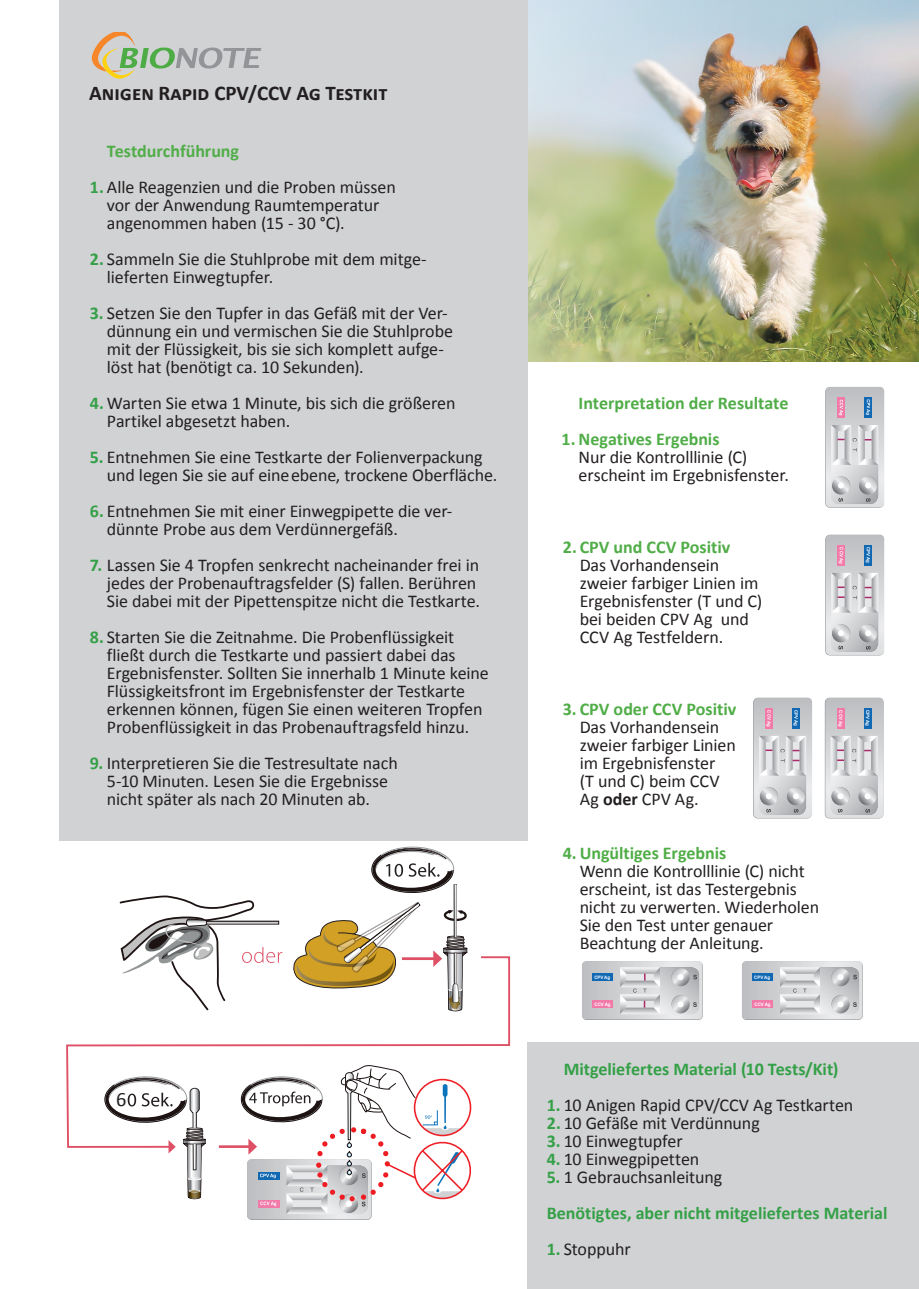
<style>
.page{position:relative;width:919px;height:1289px;background:#fff}
.page>*{position:absolute;margin:0;border:0;box-sizing:border-box;transform-origin:0 0}
.t1{font:700 21px "Calibri";color:#231f20}
.t2{font:20.4px "Calibri";color:#231f20}
.t3{font:18px/18px "Calibri";letter-spacing:-.005em;color:#231f20}
.t4{font:700 18px "Calibri";color:#50ad47}
.t5{font:700 18px/36px "Calibri";color:#34a047}
.t6{font:700 4.65px "Arial";color:#fff;scale:.95 1}
.s1{font-weight:700;color:#34a047}
.s2{font-weight:700}
.s3{font-weight:400;color:#231f20}
</style>
<div class="page">
<img style="left:527px;top:0;width:391px;height:361px">
<div style="left:527px;top:1042px;width:391px;height:246px;background:#d1d2d4"></div>
<div style="left:60px;top:0;width:467px;height:840px;background:#d1d2d4"></div>
<svg style="left:92px;top:33px;width:169px;height:46px"></svg>
<svg style="left:66px;top:956px;width:445px;height:192px"></svg>
<svg style="left:117px;top:895px;width:165px;height:115px"></svg>
<svg style="left:105px;top:1076px;width:101px;height:123px"></svg>
<hr style="left:219px;top:1145px;width:32px;height:2px;background:#dd5065">
<svg style="left:241px;top:1064px;width:234px;height:155px"></svg>
<svg style="left:825px;top:387px;width:59px;height:120px;background:#cbcbd0"></svg>
<svg style="left:825px;top:534px;width:59px;height:121px;background:#cacacf"></svg>
<svg style="left:582px;top:961px;width:120px;height:58px;background:#cacacf"></svg>
<svg style="left:742px;top:961px;width:120px;height:58px;background:#cbcbd0"></svg>
<svg style="left:825px;top:697px;width:58px;height:121px;background:#cacacf"></svg>
<svg style="left:753px;top:697px;width:59px;height:121px;background:#cacacf"></svg>
<svg style="left:289px;top:846px;width:178px;height:165px"></svg>
<p class="t1" style="left:89px;top:79px;width:300px">Anigen Rapid CPV/CCV Ag Testkit</p>
<p class="t4" style="left:107px;top:139px;width:134px">Testdurchführung</p>
<p class="t3" style="left:107px;top:178px;width:290px;text-indent:-17px"><span class="s1">1.</span> Alle Reagenzien und die Proben müssen vor der Anwendung Raumtemperatur angenommen haben (15 - 30 °C).</p>
<p class="t3" style="left:107px;top:250px;width:321px;text-indent:-17px"><span class="s1">2.</span> Sammeln Sie die Stuhlprobe mit dem mitge&shy;lieferten Einwegtupfer.</p>
<p class="t3" style="left:107px;top:304px;width:348px;text-indent:-17px"><span class="s1">3.</span> Setzen Sie den Tupfer in das Gefäß mit der Ver&shy;dünnung ein und vermischen Sie die Stuhlprobe mit der Flüssigkeit, bis sie sich komplett aufge&shy;löst hat (benötigt ca. 10 Sekunden).</p>
<p class="t3" style="left:107px;top:394px;width:350px;text-indent:-17px"><span class="s1">4.</span> Warten Sie etwa 1 Minute, bis sich die größeren<br>Partikel abgesetzt haben.</p>
<p class="t3" style="left:107px;top:448px;width:392px;text-indent:-17px"><span class="s1">5.</span> Entnehmen Sie eine Testkarte der Folienverpackung und legen Sie sie auf eine ebene, trockene Oberfläche.</p>
<p class="t3" style="left:107px;top:502px;width:347px;text-indent:-17px"><span class="s1">6.</span> Entnehmen Sie mit einer Einwegpipette die ver&shy;dünnte Probe aus dem Verdünnergefäß.</p>
<p class="t3" style="left:107px;top:556px;width:374px;text-indent:-17px"><span class="s1">7.</span> Lassen Sie 4 Tropfen senkrecht nacheinander frei in jedes der Probenauftragsfelder (S) fallen. Berühren<br>Sie dabei mit der Pipettenspitze nicht die Testkarte.</p>
<p class="t3" style="left:107px;top:628px;width:383px;text-indent:-17px"><span class="s1">8.</span> Starten Sie die Zeitnahme. Die Probenflüssigkeit fließt durch die Testkarte und passiert dabei das Ergebnisfenster. Sollten Sie innerhalb 1 Minute keine Flüssigkeitsfront im Ergebnisfenster der Testkarte erkennen können, fügen Sie einen weiteren Tropfen Probenflüssigkeit in das Probenauftragsfeld hinzu.</p>
<p class="t3" style="left:107px;top:754px;width:292px;text-indent:-17px"><span class="s1">9.</span> Interpretieren Sie die Testresultate nach<br>5-10 Minuten. Lesen Sie die Ergebnisse nicht später als nach 20 Minuten ab.</p>
<p class="t2" style="left:116px;top:1086px;width:12px">6</p>
<p class="t4" style="left:578px;top:391px;width:211px">Interpretation der Resultate</p>
<p class="t4" style="left:561px;top:427px;width:159px">1. Negatives Ergebnis</p>
<p class="t3" style="left:578px;top:448px;width:212px">Nur die Kontrolllinie (C) erscheint im Ergebnisfenster.</p>
<p class="t4" style="left:562px;top:535px;width:169px">2. CPV und CCV Positiv</p>
<p class="t3" style="left:579px;top:556px;width:184px">Das Vorhandensein zweier farbiger Linien im<br>Ergebnisfenster (T und C) bei beiden CPV Ag und<br>CCV Ag Testfeldern.</p>
<p class="t6" style="left:844px;top:547px;width:18px;rotate:90deg">CCV Ag</p>
<p class="t6" style="left:871px;top:547px;width:18px;rotate:90deg">CPV Ag</p>
<p class="t4" style="left:562px;top:697px;width:175px">3. CPV oder CCV Positiv</p>
<p class="t3" style="left:579px;top:718px;width:158px">Das Vorhandensein zweier farbiger Linien im Ergebnisfenster<br>(T und C) beim CCV<br>Ag <span class="s2">oder</span> CPV Ag.</p>
<p class="t6" style="left:772px;top:710px;width:18px;rotate:90deg">CCV Ag</p>
<p class="t6" style="left:799px;top:710px;width:18px;rotate:90deg">CPV Ag</p>
<p class="t4" style="left:562px;top:841px;width:165px">4. Ungültiges Ergebnis</p>
<p class="t3" style="left:579px;top:862px;width:241px">Wenn die Kontrolllinie (C) nicht erscheint, ist das Testergebnis nicht zu verwerten. Wiederholen<br>Sie den Test unter genauer<br>Beachtung der Anleitung.</p>
<p class="t6" style="left:594px;top:973px;width:18px">CPV Ag</p>
<p class="t6" style="left:594px;top:1000px;width:18px">CCV Ag</p>
<p class="t6" style="left:754px;top:973px;width:18px">CPV Ag</p>
<p class="t6" style="left:754px;top:1000px;width:18px">CCV Ag</p>
<p class="t6" style="left:843px;top:710px;width:18px;rotate:90deg">CCV Ag</p>
<p class="t6" style="left:870px;top:710px;width:18px;rotate:90deg">CPV Ag</p>
<p class="t5" style="left:563px;top:1051px;width:276px">Mitgeliefertes Material (10 Tests/Kit)</p>
<p class="t3" style="left:546px;top:1096px;width:308px"><span class="s1">1.</span> 10 Anigen Rapid CPV/CCV Ag Testkarten</p>
<p class="t3" style="left:546px;top:1114px;width:215px"><span class="s1">2.</span> 10 Gefäße mit Verdünnung</p>
<p class="t3" style="left:546px;top:1132px;width:138px"><span class="s1">3.</span> 10 Einwegtupfer</p>
<p class="t3" style="left:546px;top:1150px;width:154px"><span class="s1">4.</span> 10 Einwegpipetten</p>
<p class="t5" style="left:546px;top:1159px;width:342px">5. <span class="s3">1 Gebrauchsanleitung<br></span>Benötigtes, aber nicht mitgeliefertes Material</p>
<p class="t3" style="left:546px;top:1240px;width:85px"><span class="s1">1.</span> Stoppuhr</p>
</div>
